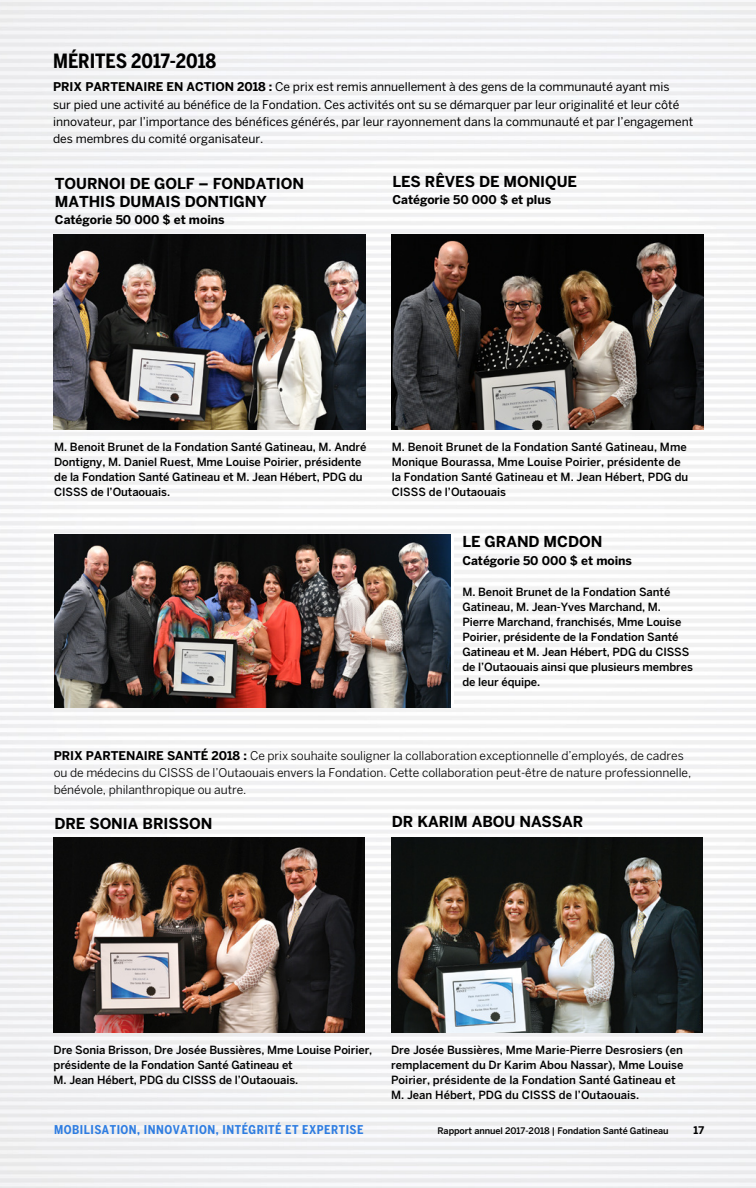
<style>
.page{position:relative;width:756px;height:1188px;background:#fff}
.page>*{position:absolute;margin:0;border:0;box-sizing:border-box;transform-origin:0 0}
.t1{font:700 condensed 19.5px "Benton Sans";letter-spacing:-.005em;color:#000}
.t2{font:700 15px/18px "Benton Sans";letter-spacing:-.005em;color:#000}
.t3{font:700 condensed 12.15px "Benton Sans";letter-spacing:.04em;color:#2f7de1}
.t4{font:12px/17.2px "Benton Sans";letter-spacing:-.005em;color:#000}
.t5{font:12px/17.2px "Benton Sans";letter-spacing:-.005em;color:#000}
.t6{font:700 12px "Benton Sans";letter-spacing:-.005em;color:#000}
.t7{font:500 11.25px/15px "Benton Sans";letter-spacing:-.005em;color:#000}
.t8{font:700 10.5px "Benton Sans";color:#000}
.t9{font:500 9px "Benton Sans";letter-spacing:-.005em;color:#000}
.s1{font-weight:700}
</style>
<div class="page">
<img style="left:0;top:0;width:756px;height:1188px">
<img style="left:54px;top:235px;width:311px;height:194px">
<img style="left:392px;top:235px;width:312px;height:194px">
<img style="left:54px;top:534px;width:397px;height:173px">
<img style="left:53px;top:838px;width:312px;height:194px">
<img style="left:391px;top:838px;width:312px;height:194px">
<h1 class="t1" style="left:53px;top:50px;width:165px">MÉRITES 2017-2018</h1>
<p class="t4" style="left:53px;top:78px;width:642px"><span class="s1">PRIX PARTENAIRE EN ACTION 2018 :</span> Ce prix est remis annuellement à des gens de la communauté ayant mis<br>sur pied une activité au bénéfice de la Fondation. Ces activités ont su se démarquer par leur originalité et leur côté innovateur, par l’importance des bénéfices générés, par leur rayonnement dans la communauté et par l’engagement des membres du comité organisateur.</p>
<h2 class="t2" style="left:55px;top:174px;width:251px">TOURNOI DE GOLF – FONDATION<br>MATHIS DUMAIS DONTIGNY</h2>
<p class="t6" style="left:55px;top:212px;width:171px">CATÉGORIE 50 000 $ ET MOINS</p>
<h2 class="t2" style="left:392px;top:172px;width:186px">LES RÊVES DE MONIQUE</h2>
<p class="t6" style="left:392px;top:192px;width:160px">CATÉGORIE 50 000 $ ET PLUS</p>
<p class="t7" style="left:54px;top:439px;width:314px">M. Benoit Brunet de la Fondation Santé Gatineau, M. André Dontigny, M. Daniel Ruest, Mme Louise Poirier, présidente de la Fondation Santé Gatineau et M. Jean Hébert, PDG du CISSS de l’Outaouais.</p>
<p class="t7" style="left:392px;top:439px;width:298px">M. Benoit Brunet de la Fondation Santé Gatineau, Mme Monique Bourassa, Mme Louise Poirier, présidente de la Fondation Santé Gatineau et M. Jean Hébert, PDG du CISSS de l’Outaouais</p>
<h2 class="t2" style="left:462px;top:533px;width:142px">LE GRAND MCDON</h2>
<p class="t6" style="left:462px;top:553px;width:171px">CATÉGORIE 50 000 $ ET MOINS</p>
<p class="t7" style="left:462px;top:584px;width:232px">M. Benoit Brunet de la Fondation Santé Gatineau, M. Jean-Yves Marchand, M.<br>Pierre Marchand, franchisés, Mme Louise Poirier, présidente de la Fondation Santé Gatineau et M. Jean Hébert, PDG du CISSS de l’Outaouais ainsi que plusieurs membres de leur équipe.</p>
<p class="t6" style="left:54px;top:748px;width:66px">PRIX PARTENAI</p>
<p class="t6" style="left:148px;top:748px;width:29px">RE SANTÉ</p>
<p class="t5" style="left:54px;top:746px;width:639px;text-indent:158px"><span class="s1">2018 :</span> Ce prix souhaite souligner la collaboration exceptionnelle d’employés, de cadres ou de médecins du CISSS de l’Outaouais envers la Fondation. Cette collaboration peut-être de nature professionnelle, bénévole, philanthropique ou autre.</p>
<h2 class="t2" style="left:54px;top:814px;width:159px">DRE SONIA BRISSON</h2>
<h2 class="t2" style="left:392px;top:812px;width:189px">DR KAR IM ABOU NASSAR</h2>
<p class="t7" style="left:54px;top:1042px;width:320px">Dre Sonia Brisson, Dre Josée Bussières, Mme Louise Poirier, présidente de la Fondation Santé Gatineau et<br>M. Jean Hébert, PDG du CISSS de l’Outaouais.</p>
<p class="t7" style="left:391px;top:1042px;width:294px">Dre Josée Bussières, Mme Marie-Pierre Desrosiers (en remplacement du Dr Karim Abou Nassar), Mme Louise Poirier, présidente de la Fondation Santé Gatineau et M. Jean Hébert, PDG du CISSS de l’Outaouais.</p>
<p class="t3" style="left:54px;top:1122px;width:311px">MOBILISATION, INNOVATION, INTÉGRITÉ ET EXPERTISE</p>
<p class="t9" style="left:437px;top:1125px;width:233px">Rapport annuel 2017-2018 | Fondation Santé Gatineau</p>
<p class="t8" style="left:694px;top:1124px;width:12px">17</p>
</div>
